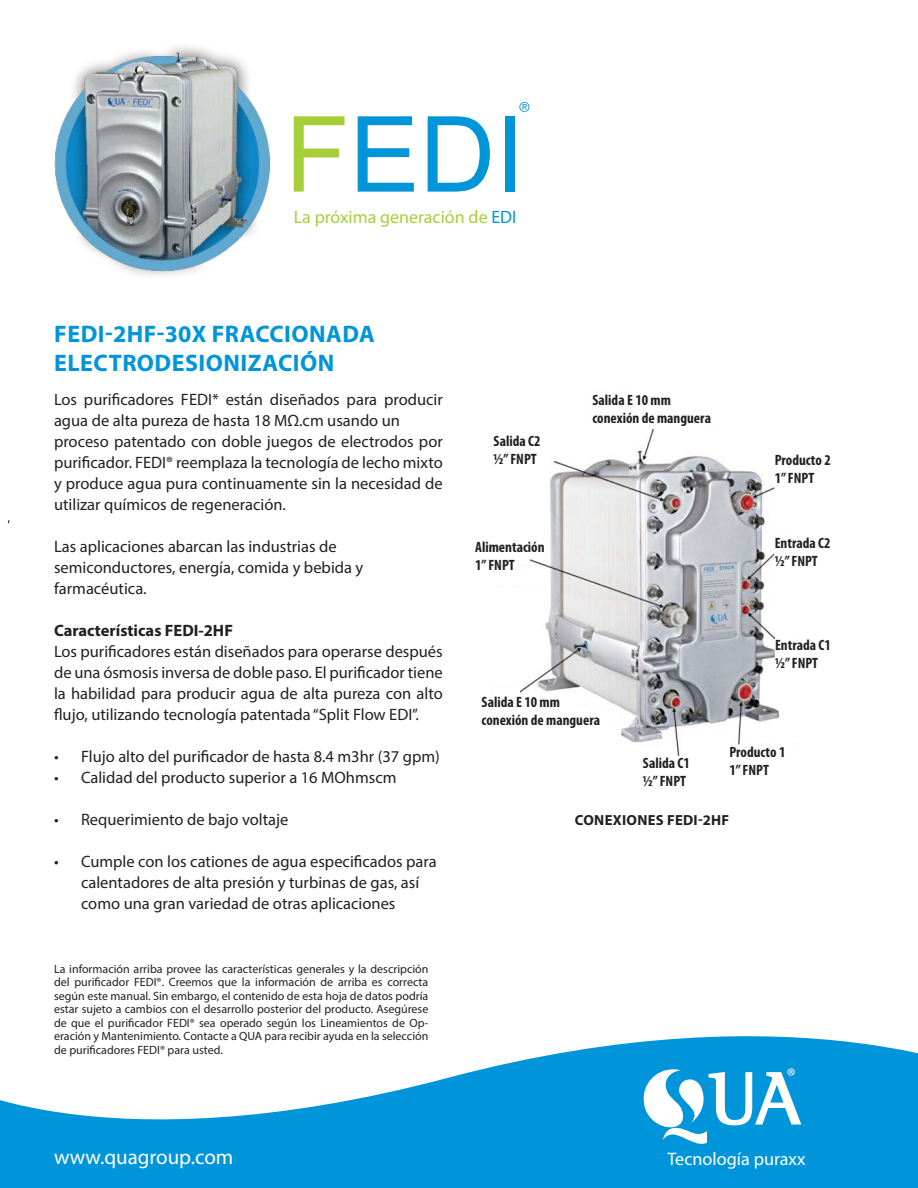
<style>
.page{position:relative;width:918px;height:1188px;background:#fff}
.page>*{position:absolute;margin:0;border:0;box-sizing:border-box;transform-origin:0 0}
.t1{font:700 24px/28.8px "Myriad Pro";letter-spacing:.02em;color:#0095da}
.t2{font:21px "Myriad Pro";color:#fff}
.t3{font:18.15px "Myriad Pro";color:#fff}
.t4{font:18px "Myriad Pro";color:#a6ce39}
.t5{font:16.5px/21px "Myriad Pro";color:#231f20}
.t6{font:700 16.5px "Myriad Pro";color:#231f20}
.t7{font:700 condensed 15px/18px "Myriad Pro";color:#231f20}
.t8{font:700 14.7px "Myriad Pro";letter-spacing:.02em;color:#231f20}
.t9{font:12px/13.5px "Myriad Pro";color:#231f20;text-align:justify}
.s1{color:#0095d9}
</style>
<div class="page">
<svg style="left:519px;top:102px;width:10px;height:10px"></svg>
<svg style="left:294px;top:116px;width:51px;height:76px"></svg>
<svg style="left:358px;top:116px;width:56px;height:76px"></svg>
<svg style="left:428px;top:116px;width:62px;height:76px"></svg>
<div style="left:505px;top:116px;width:10px;height:76px;background:#0095d9"></div>
<img style="left:54px;top:46px;width:216px;height:230px">
<svg style="left:0;top:1036px;width:918px;height:152px;fill:#0095da"></svg>
<svg style="left:642px;top:1067px;width:159px;height:79px"></svg>
<img style="left:520px;top:429px;width:260px;height:327px">
<div style="left:494px;top:435px;width:57px;height:37px;background:#fff"></div>
<div style="left:775px;top:454px;width:67px;height:40px;background:#fff"></div>
<div style="left:775px;top:537px;width:77px;height:41px;background:#fff"></div>
<div style="left:729px;top:746px;width:82px;height:43px;background:#fff"></div>
<div style="left:493px;top:707px;width:126px;height:17px;background:#fff"></div>
<div style="left:486px;top:570px;width:62px;height:15px;background:#fff"></div>
<div style="left:482px;top:549px;width:47px;height:16px;background:#fff"></div>
<div style="left:775px;top:638px;width:77px;height:41px;background:#fff"></div>
<p class="t4" style="left:294px;top:207px;width:224px">La próxima generación de <span class="s1">EDI</span></p>
<h1 class="t1" style="left:54px;top:318px;width:322px">FEDI-2HF-30X FRACCIONADA<br>ELECTRODESIONIZACIÓN</h1>
<p class="t5" style="left:54px;top:389px;width:390px">Los purificadores FEDI* están diseñados para producir agua de alta pureza de hasta 18 MΩ.cm usando un proceso patentado con doble juegos de electrodos por purificador. FEDI® reemplaza la tecnología de lecho mixto y produce agua pura continuamente sin la necesidad de utilizar químicos de regeneración.</p>
<p class="t5" style="left:54px;top:536px;width:311px">Las aplicaciones abarcan las industrias de semiconductores, energía, comida y bebida y farmacéutica.</p>
<p class="t6" style="left:54px;top:620px;width:181px">Características FEDI-2HF</p>
<p class="t5" style="left:54px;top:641px;width:390px;text-align:justify">Los purificadores están diseñados para operarse después de una ósmosis inversa de doble paso. El purificador tiene la habilidad para producir agua de alta pureza con alto flujo, utilizando tecnología patentada “Split Flow EDI”.</p>
<p class="t5" style="left:54px;top:746px;width:387px">• Flujo alto del purificador de hasta 8.4 m3hr (37 gpm)</p>
<p class="t5" style="left:54px;top:767px;width:344px">• Calidad del producto superior a 16 MOhmscm</p>
<p class="t5" style="left:54px;top:809px;width:236px">• Requerimiento de bajo voltaje</p>
<p class="t5" style="left:81px;top:851px;width:357px;text-indent:-27px">• Cumple con los cationes de agua especificados para calentadores de alta presión y turbinas de gas, así como una gran variedad de otras aplicaciones</p>
<p class="t9" style="left:54px;top:962px;width:376px">La información arriba provee las características generales y la descripción del purificador FEDI®. Creemos que la información de arriba es correcta según este manual. Sin embargo, el contenido de esta hoja de datos podría estar sujeto a cambios con el desarrollo posterior del producto. Asegúrese de que el purificador FEDI® sea operado según los Lineamientos de Op&shy;eración y Mantenimiento. Contacte a QUA para recibir ayuda en la selección de purificadores FEDI® para usted.</p>
<p class="t7" style="left:494px;top:432px;width:48px">Salida C2 ½” FNPT</p>
<p class="t7" style="left:475px;top:538px;width:71px">Alimentación<br>1” FNPT</p>
<p class="t7" style="left:592px;top:391px;width:120px">Salida E 10 mm conexión de manguera</p>
<p class="t7" style="left:482px;top:694px;width:120px">Salida E 10 mm conexión de manguera</p>
<p class="t7" style="left:775px;top:451px;width:58px">Producto 2<br>1” FNPT</p>
<p class="t7" style="left:775px;top:534px;width:57px">Entrada C2 ½” FNPT</p>
<p class="t7" style="left:775px;top:636px;width:57px">Entrada C1 ½” FNPT</p>
<p class="t7" style="left:643px;top:754px;width:48px">Salida C1 ½” FNPT</p>
<p class="t7" style="left:729px;top:743px;width:58px">Producto 1<br>1” FNPT</p>
<p class="t8" style="left:575px;top:811px;width:156px">CONEXIONES FEDI-2HF</p>
<p class="t2" style="left:54px;top:1144px;width:181px">www.quagroup.com</p>
<p class="t3" style="left:668px;top:1148px;width:139px">Tecnología puraxx</p>
</div>
